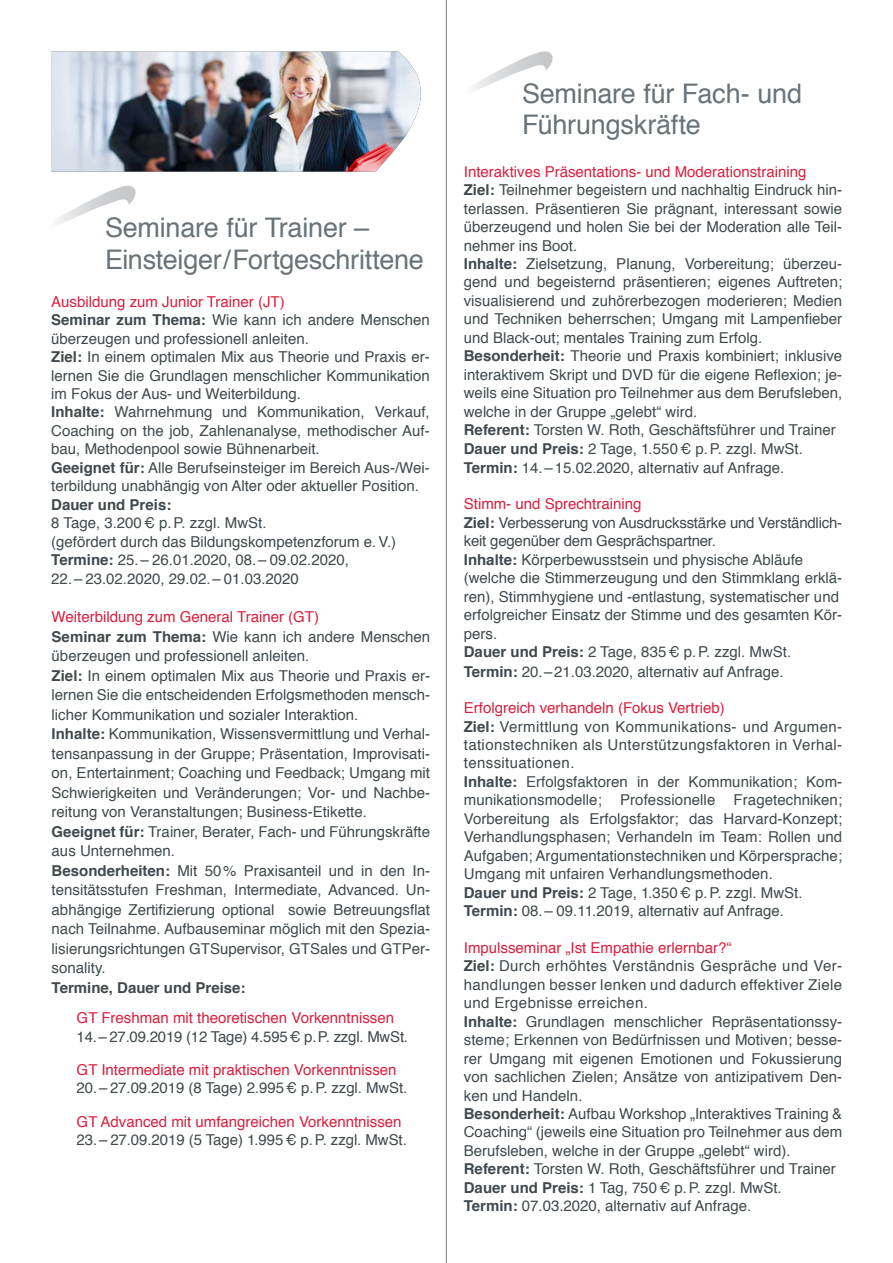
<style>
.page{position:relative;width:893px;height:1263px;background:#fff}
.page>*{position:absolute;margin:0;border:0;box-sizing:border-box;transform-origin:0 0}
.t1{font:27px/31.5px "Helvetica";letter-spacing:-.01em;color:#697379}
.t2{font:15px/18.5px "Helvetica";color:#41494e}
.t3{font:15px "Helvetica";color:#da1f3d}
.t4{font:700 15px "Helvetica";color:#41494e}
.s1{color:#da1f3d}
.s2{font-weight:700}
</style>
<div class="page">
<hr style="left:446px;top:0;width:1px;height:1263px;background:#797f84">
<img style="left:51px;top:52px;width:370px;height:120px">
<svg style="left:56px;top:186px;width:80px;height:40px"></svg>
<svg style="left:473px;top:51px;width:80px;height:40px"></svg>
<h1 class="t1" style="left:105px;top:213px;width:320px">Seminare für Trainer –<br>Einsteiger / Fortgeschrittene</h1>
<p class="t2" style="left:51px;top:293px;width:380px"><span class="s1">Ausbildung zum Junior Trainer (JT)<br></span><span class="s2">Seminar zum Thema:</span> Wie kann ich andere Menschen überzeugen und professionell anleiten.<br><span class="s2">Ziel:</span> In einem optimalen Mix aus Theorie und Praxis er&shy;lernen Sie die Grundlagen menschlicher Kommunikation im Fokus der Aus- und Weiterbildung.<br><span class="s2">Inhalte:</span> Wahrnehmung und Kommunikation, Verkauf, Coaching on the job, Zahlenanalyse, methodischer Auf&shy;bau, Methodenpool sowie Bühnenarbeit.<br><span class="s2">Geeignet für:</span> Alle Berufseinsteiger im Bereich Aus-/Wei&shy;terbildung unabhängig von Alter oder aktueller Position.</p>
<p class="t4" style="left:51px;top:492px;width:122px">Dauer und Preis:</p>
<p class="t2" style="left:51px;top:514px;width:346px">8 Tage, 3.200€ p.P. zzgl. MwSt.<br>(gefördert durch das Bildungskompetenzforum e.V.)<br><span class="s2">Termine:</span> 25.– 26.01.2020, 08.– 09.02.2020,<br>22.– 23.02.2020, 29.02.– 01.03.2020</p>
<p class="t2" style="left:52px;top:607px;width:380px;line-height:19.5px"><span class="s1">Weiterbildung zum General Trainer (GT)<br></span><span class="s2">Seminar zum Thema:</span> Wie kann ich andere Menschen überzeugen und professionell anleiten.<br><span class="s2">Ziel:</span> In einem optimalen Mix aus Theorie und Praxis er&shy;lernen Sie die entscheidenden Erfolgsmethoden mensch&shy;licher Kommunikation und sozialer Interaktion.<br><span class="s2">Inhalte:</span> Kommunikation, Wissensvermittlung und Verhal&shy;tensanpassung in der Gruppe; Präsentation, Improvisati&shy;on, Entertainment; Coaching und Feedback; Umgang mit Schwierigkeiten und Veränderungen; Vor- und Nachbe&shy;reitung von Veranstaltungen; Business-Etikette.<br><span class="s2">Geeignet für:</span> Trainer, Berater, Fach- und Führungskräfte aus Unternehmen.<br><span class="s2">Besonderheiten:</span> Mit 50% Praxisanteil und in den In&shy;tensitätsstufen Freshman, Intermediate, Advanced. Un&shy;abhängige Zertifizierung optional sowie Betreuungsflat nach Teilnahme. Aufbauseminar möglich mit den Spezia&shy;lisierungsrichtungen GTSupervisor, GTSales und GTPer&shy;sonality.</p>
<p class="t4" style="left:52px;top:975px;width:195px">Termine, Dauer und Preise:</p>
<p class="t3" style="left:77px;top:1006px;width:319px">GT Freshman mit theoretischen Vorkenntnissen</p>
<p class="t2" style="left:77px;top:1027px;width:333px">14.– 27.09.2019 (12 Tage) 4.595€ p.P. zzgl. MwSt.</p>
<p class="t3" style="left:77px;top:1058px;width:321px">GT Intermediate mit praktischen Vorkenntnissen</p>
<p class="t2" style="left:77px;top:1079px;width:332px">20.– 27.09.2019 (8 Tage) 2.995€ p.P. zzgl. MwSt.</p>
<p class="t3" style="left:77px;top:1110px;width:326px">GT Advanced mit umfangreichen Vorkenntnissen</p>
<p class="t2" style="left:77px;top:1131px;width:332px">23.– 27.09.2019 (5 Tage) 1.995€ p.P. zzgl. MwSt.</p>
<h1 class="t1" style="left:522px;top:78px;width:281px">Seminare für Fach- und<br>Führungskräfte</h1>
<p class="t2" style="left:464px;top:163px;width:380px"><span class="s1">Interaktives Präsentations- und Moderationstraining<br></span><span class="s2">Ziel:</span> Teilnehmer begeistern und nachhaltig Eindruck hin&shy;terlassen. Präsentieren Sie prägnant, interessant sowie überzeugend und holen Sie bei der Moderation alle Teil&shy;nehmer ins Boot.<br><span class="s2">Inhalte:</span> Zielsetzung, Planung, Vorbereitung; überzeu&shy;gend und begeisternd präsentieren; eigenes Auftreten; visualisierend und zuhörerbezogen moderieren; Medien und Techniken beherrschen; Umgang mit Lampenfieber und Black-out; mentales Training zum Erfolg.<br><span class="s2">Besonderheit:</span> Theorie und Praxis kombiniert; inklusive interaktivem Skript und DVD für die eigene Reflexion; je&shy;weils eine Situation pro Teilnehmer aus dem Berufsleben, welche in der Gruppe „gelebt“ wird.<br><span class="s2">Referent:</span> Torsten W. Roth, Geschäftsführer und Trainer <span class="s2">Dauer und Preis:</span> 2 Tage, 1.550€ p.P. zzgl. MwSt.<br><span class="s2">Termin:</span> 14.–15.02.2020, alternativ auf Anfrage.</p>
<p class="t2" style="left:464px;top:495px;width:380px"><span class="s1">Stimm- und Sprechtraining<br></span><span class="s2">Ziel:</span> Verbesserung von Ausdrucksstärke und Verständlich&shy;keit gegenüber dem Gesprächspartner.<br><span class="s2">Inhalte:</span> Körperbewusstsein und physische Abläufe (welche die Stimmerzeugung und den Stimmklang erklä&shy;ren), Stimmhygiene und -entlastung, systematischer und erfolgreicher Einsatz der Stimme und des gesamten Kör&shy;pers.<br><span class="s2">Dauer und Preis:</span> 2 Tage, 835€ p.P. zzgl. MwSt.<br><span class="s2">Termin:</span> 20.–21.03.2020, alternativ auf Anfrage.</p>
<p class="t2" style="left:464px;top:699px;width:380px"><span class="s1">Erfolgreich verhandeln (Fokus Vertrieb)<br></span><span class="s2">Ziel:</span> Vermittlung von Kommunikations- und Argumen&shy;tationstechniken als Unterstützungsfaktoren in Verhal&shy;tenssituationen.<br><span class="s2">Inhalte:</span> Erfolgsfaktoren in der Kommunikation; Kom&shy;munikationsmodelle; Professionelle Fragetechniken; Vorbereitung als Erfolgsfaktor; das Harvard-Konzept; Verhandlungsphasen; Verhandeln im Team: Rollen und Aufgaben; Argumentationstechniken und Körpersprache; Umgang mit unfairen Verhandlungsmethoden.<br><span class="s2">Dauer und Preis:</span> 2 Tage, 1.350€ p.P. zzgl. MwSt.<br><span class="s2">Termin:</span> 08.– 09.11.2019, alternativ auf Anfrage.</p>
<p class="t2" style="left:464px;top:939px;width:380px"><span class="s1">Impulsseminar „Ist Empathie erlernbar?“<br></span><span class="s2">Ziel:</span> Durch erhöhtes Verständnis Gespräche und Ver&shy;handlungen besser lenken und dadurch effektiver Ziele und Ergebnisse erreichen.<br><span class="s2">Inhalte:</span> Grundlagen menschlicher Repräsentationssy&shy;steme; Erkennen von Bedürfnissen und Motiven; besse&shy;rer Umgang mit eigenen Emotionen und Fokussierung von sachlichen Zielen; Ansätze von antizipativem Den&shy;ken und Handeln.<br><span class="s2">Besonderheit:</span> Aufbau Workshop „Interaktives Training &amp; Coaching“ (jeweils eine Situation pro Teilnehmer aus dem Berufsleben, welche in der Gruppe „gelebt“ wird).<br><span class="s2">Referent:</span> Torsten W. Roth, Geschäftsführer und Trainer <span class="s2">Dauer und Preis:</span> 1 Tag, 750€ p.P. zzgl. MwSt.<br><span class="s2">Termin:</span> 07.03.2020, alternativ auf Anfrage.</p>
</div>
